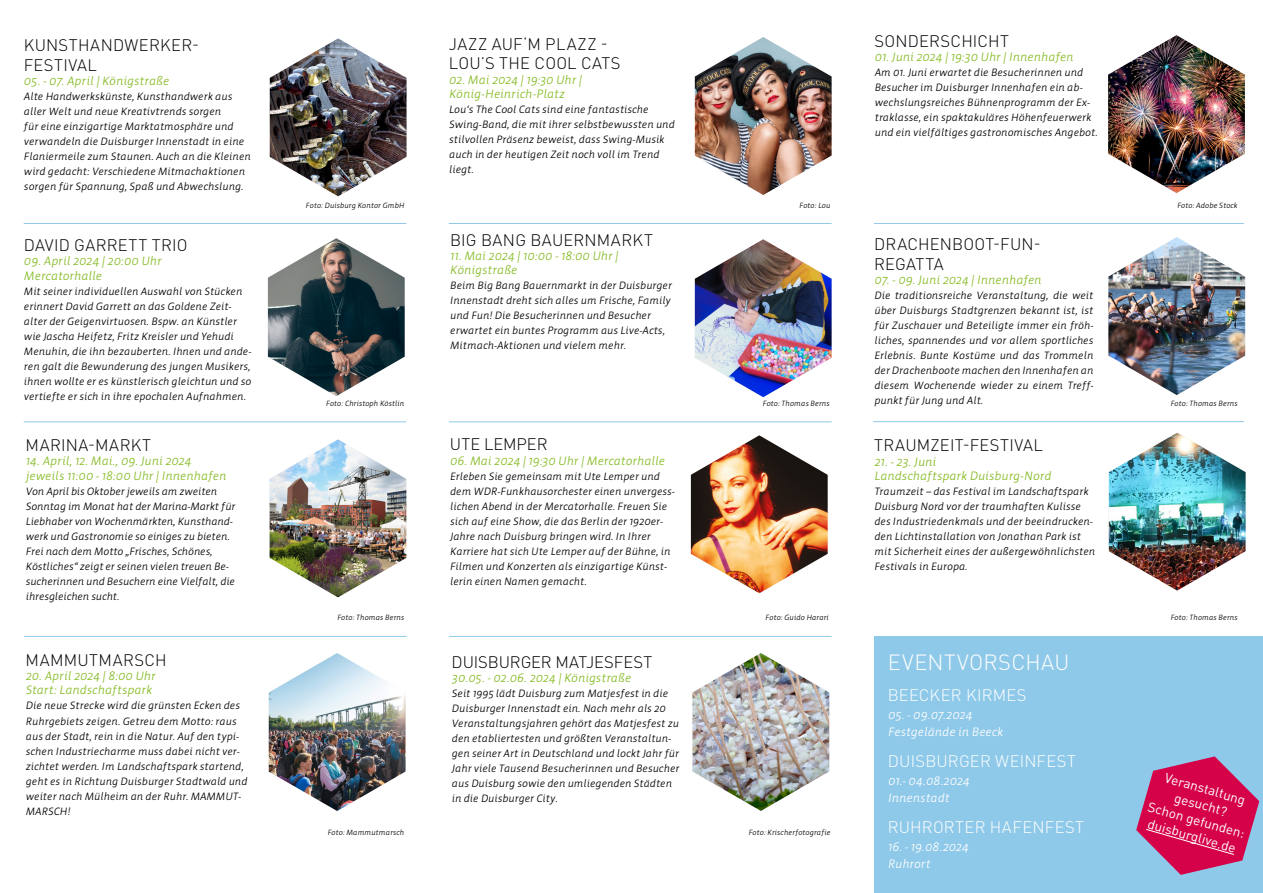
<style>
.page{position:relative;width:1263px;height:893px;background:#fff}
.page>*{position:absolute;margin:0;border:0;box-sizing:border-box;transform-origin:0 0}
.t1{font:300 21.75px "DIN Pro";letter-spacing:.02em;color:#fff}
.t2{font:300 16.5px/19.8px "DIN Pro";letter-spacing:.015em;color:#000}
.t3{font:300 16.5px "DIN Pro";letter-spacing:.015em;color:#fff}
.t4{font:300 16.5px "DIN Pro";letter-spacing:-.01em;color:#000}
.t5{font:300 16.5px "DIN Pro";letter-spacing:.035em;color:#000}
.t6{font:13.5px/16.2px "DIN Pro";color:#fff;text-align:center}
.t7{font:italic 12px/14.4px "Werk";color:#86bb25}
.t8{font:italic 12px/16.5px "Werk";color:#fff}
.t9{font:italic 10.5px/15px "Werk";color:#000}
.t10{font:italic 7.5px "Werk";color:#000}
</style>
<div class="page">
<img style="left:695px;top:37px;width:137px;height:158px">
<img style="left:1108px;top:237px;width:137px;height:158px">
<img style="left:695px;top:239px;width:137px;height:158px">
<div style="left:874px;top:636px;width:389px;height:257px;background:#8fc9e9"></div>
<hr style="left:24px;top:223px;width:382px;height:1px;background:#8fc9e9">
<hr style="left:449px;top:223px;width:383px;height:1px;background:#8fc9e9">
<hr style="left:24px;top:421px;width:382px;height:1px;background:#8fc9e9">
<hr style="left:449px;top:421px;width:383px;height:1px;background:#8fc9e9">
<hr style="left:24px;top:636px;width:383px;height:1px;background:#8fc9e9">
<hr style="left:873px;top:421px;width:371px;height:1px;background:#8fc9e9">
<svg style="left:1136px;top:756px;width:123px;height:119px"></svg>
<img style="left:270px;top:439px;width:136px;height:158px">
<img style="left:269px;top:653px;width:136px;height:158px">
<img style="left:1109px;top:433px;width:136px;height:158px">
<img style="left:270px;top:38px;width:136px;height:158px">
<img style="left:692px;top:653px;width:137px;height:158px">
<img style="left:268px;top:238px;width:137px;height:158px">
<img style="left:691px;top:435px;width:137px;height:158px">
<hr style="left:874px;top:223px;width:370px;height:1px;background:#8fc9e9">
<img style="left:1108px;top:35px;width:137px;height:158px">
<hr style="left:449px;top:636px;width:383px;height:1px;background:#8fc9e9">
<h2 class="t2" style="left:24px;top:33px;width:177px">KUNSTHANDWERKER-<br>FESTIVAL</h2>
<p class="t7" style="left:24px;top:74px;width:147px">05. - 07. April | Königstraße</p>
<p class="t9" style="left:24px;top:89px;width:228px">Alte Handwerkskünste, Kunsthandwerk aus aller Welt und neue Kreativtrends sorgen<br>für eine einzigartige Marktatmosphäre und verwandeln die Duisburger Innenstadt in eine Flaniermeile zum Staunen. Auch an die Kleinen wird gedacht: Verschiedene Mitmachaktionen sorgen für Spannung, Spaß und Abwechslung.</p>
<h2 class="t2" style="left:24px;top:234px;width:165px">DAVID GARRETT TRIO</h2>
<p class="t7" style="left:24px;top:254px;width:139px">09. April 2024 | 20:00 Uhr<br>Mercatorhalle</p>
<p class="t9" style="left:24px;top:284px;width:229px">Mit seiner individuellen Auswahl von Stücken erinnert David Garrett an das Goldene Zeit&shy;alter der Geigenvirtuosen. Bspw. an Künstler wie Jascha Heifetz, Fritz Kreisler und Yehudi Menuhin, die ihn bezauberten. Ihnen und ande&shy;ren galt die Bewunderung des jungen Musikers, ihnen wollte er es künstlerisch gleichtun und so vertiefte er sich in ihre epochalen Aufnahmen.</p>
<h2 class="t5" style="left:26px;top:432px;width:127px">MARINA-MARKT</h2>
<p class="t7" style="left:26px;top:454px;width:202px">14. April, 12. Mai., 09. Juni 2024 jeweils 11:00 - 18:00 Uhr | Innenhafen</p>
<p class="t9" style="left:26px;top:484px;width:211px">Von April bis Oktober jeweils am zweiten Sonntag im Monat hat der Marina-Markt für Liebhaber von Wochenmärkten, Kunsthand&shy;werk und Gastronomie so einiges zu bieten.<br>Frei nach dem Motto „Frisches, Schönes, Köstliches“ zeigt er seinen vielen treuen Be&shy;sucherinnen und Besuchern eine Vielfalt, die ihresgleichen sucht.</p>
<h2 class="t2" style="left:26px;top:648px;width:143px">MAMMUTMARSCH</h2>
<p class="t7" style="left:26px;top:669px;width:131px">20. April 2024 | 8:00 Uhr<br>Start: Landschaftspark</p>
<p class="t9" style="left:26px;top:698px;width:223px">Die neue Strecke wird die grünsten Ecken des Ruhrgebiets zeigen. Getreu dem Motto: raus aus der Stadt, rein in die Natur. Auf den typi&shy;schen Industriecharme muss dabei nicht ver&shy;zichtet werden. Im Landschaftspark startend, geht es in Richtung Duisburger Stadtwald und weiter nach Mülheim an der Ruhr. MAMMUT-MARSCH!</p>
<h2 class="t2" style="left:449px;top:32px;width:173px">JAZZ AUF‘M PLAZZ -<br>LOU’S THE COOL CATS</h2>
<p class="t7" style="left:449px;top:73px;width:134px">02. Mai 2024 | 19:30 Uhr |<br>König-Heinrich-Platz</p>
<p class="t9" style="left:449px;top:102px;width:227px">Lou‘s The Cool Cats sind eine fantastische Swing-Band, die mit ihrer selbstbewussten und stilvollen Präsenz beweist, dass Swing-Musik auch in der heutigen Zeit noch voll im Trend liegt.</p>
<h2 class="t2" style="left:874px;top:29px;width:136px">SONDERSCHICHT</h2>
<p class="t7" style="left:874px;top:50px;width:200px">01. Juni 2024 | 19:30 Uhr | Innenhafen</p>
<p class="t9" style="left:874px;top:65px;width:225px">Am 01. Juni erwartet die Besucherinnen und Besucher im Duisburger Innenhafen ein ab&shy;wechslungsreiches Bühnenprogramm der Ex&shy;traklasse, ein spaktakuläres Höhenfeuerwerk und ein vielfältiges gastronomisches Angebot.</p>
<p class="t10" style="left:306px;top:201px;width:100px">Foto: Duisburg Kontor GmbH</p>
<p class="t10" style="left:799px;top:201px;width:33px">Foto: Lou</p>
<p class="t10" style="left:1177px;top:201px;width:62px">Foto: Adobe Stock</p>
<p class="t10" style="left:326px;top:399px;width:80px">Foto: Christoph Köstlin</p>
<h2 class="t2" style="left:450px;top:228px;width:204px">BIG BANG BAUERNMARKT</h2>
<p class="t7" style="left:450px;top:249px;width:170px">11. Mai 2024 | 10:00 - 18:00 Uhr |<br>Königstraße</p>
<p class="t9" style="left:450px;top:278px;width:223px">Beim Big Bang Bauernmarkt in der Duisburger Innenstadt dreht sich alles um Frische, Family und Fun! Die Besucherinnen und Besucher erwartet ein buntes Programm aus Live-Acts, Mitmach-Aktionen und vielem mehr.</p>
<p class="t10" style="left:762px;top:399px;width:69px">Foto: Thomas Berns</p>
<h2 class="t2" style="left:874px;top:232px;width:168px">DRACHENBOOT-FUN-<br>REGATTA</h2>
<p class="t7" style="left:874px;top:273px;width:169px">07. - 09. Juni 2024 | Innenhafen</p>
<p class="t9" style="left:874px;top:288px;width:221px;text-align:justify">Die traditionsreiche Veranstaltung, die weit über Duisburgs Stadtgrenzen bekannt ist, ist für Zuschauer und Beteiligte immer ein fröh&shy;liches, spannendes und vor allem sportliches Erlebnis. Bunte Kostüme und das Trommeln der Drachenboote machen den Innenhafen an diesem Wochenende wieder zu einem Treff&shy;punkt für Jung und Alt.</p>
<p class="t10" style="left:1170px;top:399px;width:69px">Foto: Thomas Berns</p>
<h2 class="t2" style="left:450px;top:433px;width:99px">UTE LEMPER</h2>
<p class="t7" style="left:450px;top:454px;width:216px">06. Mai 2024 | 19:30 Uhr | Mercatorhalle</p>
<p class="t9" style="left:450px;top:469px;width:226px">Erleben Sie gemeinsam mit Ute Lemper und dem WDR-Funkhausorchester einen unvergess&shy;lichen Abend in der Mercatorhalle. Freuen Sie sich auf eine Show, die das Berlin der 1920er-Jahre nach Duisburg bringen wird. In Ihrer Karriere hat sich Ute Lemper auf der Bühne, in Filmen und Konzerten als einzigartige Künst&shy;lerin einen Namen gemacht.</p>
<h2 class="t2" style="left:874px;top:434px;width:170px">TRAUMZEIT-FESTIVAL</h2>
<p class="t7" style="left:874px;top:454px;width:178px">21. - 23. Juni<br>Landschaftspark Duisburg-Nord</p>
<p class="t9" style="left:874px;top:484px;width:222px">Traumzeit – das Festival im Landschaftspark Duisburg Nord vor der traumhaften Kulisse des Industriedenkmals und der beeindrucken&shy;den Lichtinstallation von Jonathan Park ist mit Sicherheit eines der außergewöhnlichsten Festivals in Europa.</p>
<p class="t10" style="left:337px;top:613px;width:69px">Foto: Thomas Berns</p>
<p class="t10" style="left:765px;top:613px;width:65px">Foto: Guido Harari</p>
<p class="t10" style="left:1170px;top:613px;width:69px">Foto: Thomas Berns</p>
<p class="t10" style="left:327px;top:828px;width:78px">Foto: Mammutmarsch</p>
<h2 class="t4" style="left:452px;top:649px;width:202px">DUISBURGER MATJESFEST</h2>
<p class="t7" style="left:452px;top:671px;width:181px">30.05. - 02.06. 2024 | Königstraße</p>
<p class="t9" style="left:452px;top:686px;width:229px">Seit 1995 lädt Duisburg zum Matjesfest in die Duisburger Innenstadt ein. Nach mehr als 20<br>Veranstaltungsjahren gehört das Matjesfest zu den etabliertesten und größten Veranstaltun&shy;gen seiner Art in Deutschland und lockt Jahr für Jahr viele Tausend Besucherinnen und Besucher aus Duisburg sowie den umliegenden Städten in die Duisburger City.</p>
<p class="t10" style="left:748px;top:828px;width:84px">Foto: Krischerfotografie</p>
<h1 class="t1" style="left:888px;top:645px;width:183px">EVENTVORSCHAU</h1>
<h2 class="t3" style="left:888px;top:682px;width:140px">BEECKER KIRMES</h2>
<p class="t8" style="left:888px;top:707px;width:117px">05. - 09.07.2024<br>Festgelände in Beeck</p>
<h2 class="t3" style="left:888px;top:748px;width:190px">DUISBURGER WEINFEST</h2>
<p class="t8" style="left:888px;top:773px;width:83px">01.- 04.08.2024<br>Innenstadt</p>
<h2 class="t3" style="left:888px;top:814px;width:198px">RUHRORTER HAFENFEST</h2>
<p class="t8" style="left:888px;top:839px;width:82px">16. - 19.08.2024<br>Ruhrort</p>
<p class="t6" style="left:1160px;top:766px;width:102px;rotate:16deg">Veranstaltung gesucht?<br>Schon gefunden: duisburglive.de</p>
</div>
